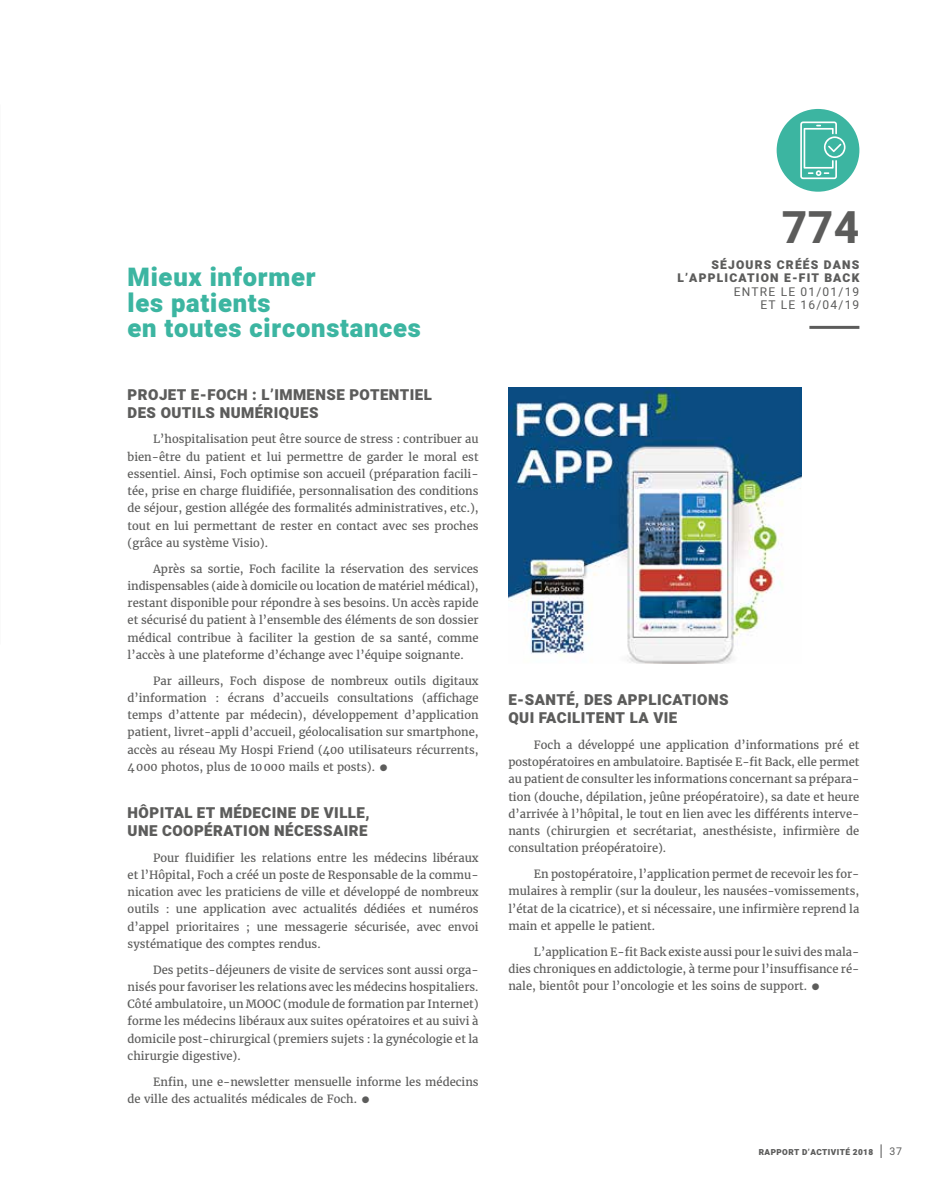
<style>
.page{position:relative;width:936px;height:1191px;background:#fff}
.page>*{position:absolute;margin:0;border:0;box-sizing:border-box;transform-origin:0 0}
.t1{font:800 44.25px "Heebo";color:#5c5c5b}
.t2{font:900 25.5px/25.5px "Heebo";letter-spacing:.03em;color:#3cb5a1}
.t3{font:900 15px/18px "Heebo";letter-spacing:.03em;color:#5c5c5b}
.t4{font:900 12px/13.5px "Heebo";letter-spacing:.1em;color:#5c5c5b;text-align:right}
.t5{font:12px/13.5px "Heebo";letter-spacing:.1em;color:#5c5c5b;text-align:right}
.t6{font:11.25px/17.2px "Merriweather";color:#5c5c5b;text-align:justify}
.t7{font:900 8.25px "Heebo";letter-spacing:.05em;color:#5c5c5b}
.s1{font-weight:900;font-size:24px}
.s2{font-weight:400;font-size:18.9px}
.s3{font-weight:400;font-size:10.5px}
</style>
<div class="page">
<img style="left:508px;top:387px;width:293px;height:276px">
<div style="left:776px;top:109px;width:83px;height:83px;background:#3cb5a1;border-radius:50%"></div>
<hr style="left:809px;top:326px;width:50px;height:3px;background:#5c5c5b">
<svg style="left:800px;top:121px;width:45px;height:58px"></svg>
<h2 class="t2" style="left:128px;top:265px;width:295px">Mieux informer<br>les patients<br>en toutes circonstances</h2>
<h3 class="t3" style="left:128px;top:386px;width:306px">PROJET E-FOCH : L’IMMENSE POTENTIEL<br>DES OUTILS NUMÉRIQUES</h3>
<p class="t6" style="left:128px;top:430px;width:352px;text-indent:26px">L’hospitalisation peut être source de stress : contribuer au bien-être du patient et lui permettre de garder le moral est essentiel. Ainsi, Foch optimise son accueil (préparation facili&shy;tée, prise en charge fluidifiée, personnalisation des conditions de séjour, gestion allégée des formalités administratives, etc.), tout en lui permettant de rester en contact avec ses proches (grâce au système Visio).</p>
<p class="t6" style="left:128px;top:560px;width:352px;text-indent:26px">Après sa sortie, Foch facilite la réservation des services indispensables (aide à domicile ou location de matériel médical), restant disponible pour répondre à ses besoins. Un accès rapide et sécurisé du patient à l’ensemble des éléments de son dossier médical contribue à faciliter la gestion de sa santé, comme l’accès à une plateforme d’échange avec l’équipe soignante.</p>
<p class="t6" style="left:128px;top:672px;width:352px;text-indent:26px">Par ailleurs, Foch dispose de nombreux outils digitaux d’information : écrans d’accueils consultations (affichage temps d’attente par médecin), développement d’application patient, livret-appli d’accueil, géolocalisation sur smartphone, accès au réseau My Hospi Friend (400 utilisateurs récurrents, 4000 photos, plus de 10000 mails et posts). <span class="s1">•</span></p>
<h3 class="t3" style="left:128px;top:804px;width:243px">HÔPITAL ET MÉDECINE DE VILLE,<br>UNE COOPÉRATION NÉCESSAIRE</h3>
<p class="t6" style="left:128px;top:848px;width:352px;text-indent:26px">Pour fluidifier les relations entre les médecins libéraux et l’Hôpital, Foch a créé un poste de Responsable de la commu&shy;nication avec les praticiens de ville et développé de nombreux outils : une application avec actualités dédiées et numéros d’appel prioritaires ; une messagerie sécurisée, avec envoi systématique des comptes rendus.</p>
<p class="t6" style="left:128px;top:960px;width:352px;text-indent:26px">Des petits-déjeuners de visite de services sont aussi orga&shy;nisés pour favoriser les relations avec les médecins hospitaliers.<br>Côté ambulatoire, un MOOC (module de formation par Internet) forme les médecins libéraux aux suites opératoires et au suivi à domicile post-chirurgical (premiers sujets : la gynécologie et la chirurgie digestive).</p>
<p class="t6" style="left:128px;top:1072px;width:352px;text-indent:26px">Enfin, une e-newsletter mensuelle informe les médecins de ville des actualités médicales de Foch. <span class="s1">•</span></p>
<h1 class="t1" style="left:781px;top:197px;width:79px">774</h1>
<p class="t4" style="left:677px;top:258px;width:183px">SÉJOURS CRÉÉS DANS<br>L’APPLICATION E-FIT BACK</p>
<p class="t5" style="left:733px;top:285px;width:127px">ENTRE LE 01/01/19<br>ET LE 16/04/19</p>
<h3 class="t3" style="left:508px;top:691px;width:221px">E-SANTÉ, DES APPLICATIONS<br>QUI FACILITENT LA VIE</h3>
<p class="t6" style="left:508px;top:736px;width:352px;text-indent:26px">Foch a développé une application d’informations pré et postopératoires en ambulatoire. Baptisée E-fit Back, elle permet au patient de consulter les informations concernant sa prépara&shy;tion (douche, dépilation, jeûne préopératoire), sa date et heure d’arrivée à l’hôpital, le tout en lien avec les différents interve&shy;nants (chirurgien et secrétariat, anesthésiste, infirmière de consultation préopératoire).</p>
<p class="t6" style="left:508px;top:865px;width:352px;text-indent:26px">En postopératoire, l’application permet de recevoir les for&shy;mulaires à remplir (sur la douleur, les nausées-vomissements, l’état de la cicatrice), et si nécessaire, une infirmière reprend la main et appelle le patient.</p>
<p class="t6" style="left:508px;top:942px;width:352px;text-indent:25px">L’application E-fit Back existe aussi pour le suivi des mala&shy;dies chroniques en addictologie, à terme pour l’insuffisance ré&shy;nale, bientôt pour l’oncologie et les soins de support. <span class="s1">•</span></p>
<p class="t7" style="left:758px;top:1146px;width:145px">RAPPORT D’ACTIVITÉ 2018 <span class="s2">I</span> <span class="s3">37</span></p>
</div>
